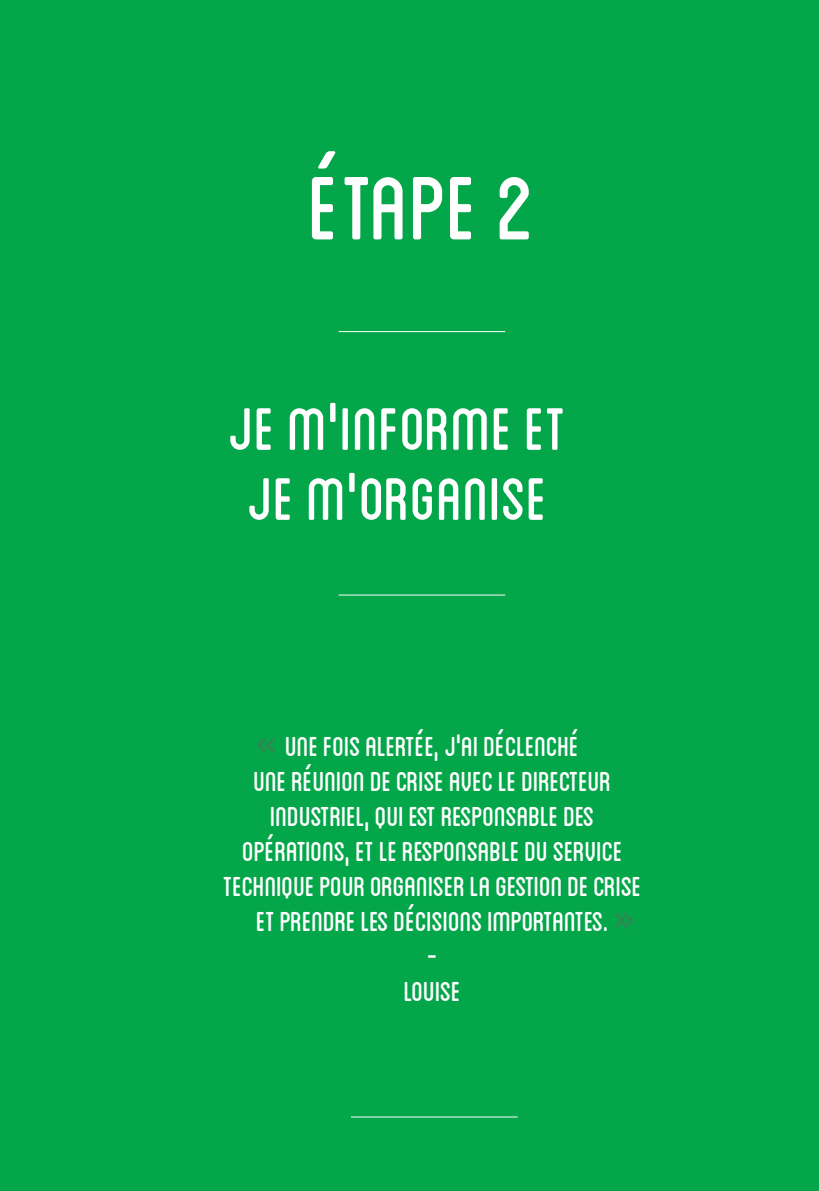
<style>
.page{position:relative;width:819px;height:1191px;background:#04a64a}
.page>*{position:absolute;margin:0;border:0;box-sizing:border-box;transform-origin:0 0}
.t1{font:126px "Blanch Caps";color:#fff}
.t2{font:84px/70px "Blanch Caps";color:#fff}
.t3{font:38.5px/35px "Blanch Caps";letter-spacing:-.01em;color:#fff;text-align:center}
</style>
<div class="page">
<hr style="left:338px;top:331px;width:167px;height:1px;background:#fff">
<hr style="left:338px;top:594px;width:167px;height:1px;background:#fff">
<hr style="left:351px;top:1116px;width:166px;height:1px;background:#fff">
<svg style="left:257px;top:737px;width:17px;height:16px"></svg>
<svg style="left:615px;top:912px;width:18px;height:16px"></svg>
<h1 class="t1" style="left:308px;top:151px;width:229px">étape 2</h1>
<h2 class="t2" style="left:228px;top:391px;width:340px">je m'informe et je m'organise</h2>
<p class="t3" style="left:223px;top:727px;width:420px">UNE FOIS ALERTÉE, J'AI DÉCLENCHÉ<br>UNE RÉUNION DE CRISE AVEC LE DIRECTEUR<br>INDUSTRIEL, QUI EST RESPONSABLE DES<br>OPÉRATIONS, ET LE RESPONSABLE DU SERVICE<br>TECHNIQUE POUR ORGANISER LA GESTION DE CRISE<br>ET PRENDRE LES DÉCISIONS IMPORTANTES.<br>-<br>LOUISE</p>
</div>
